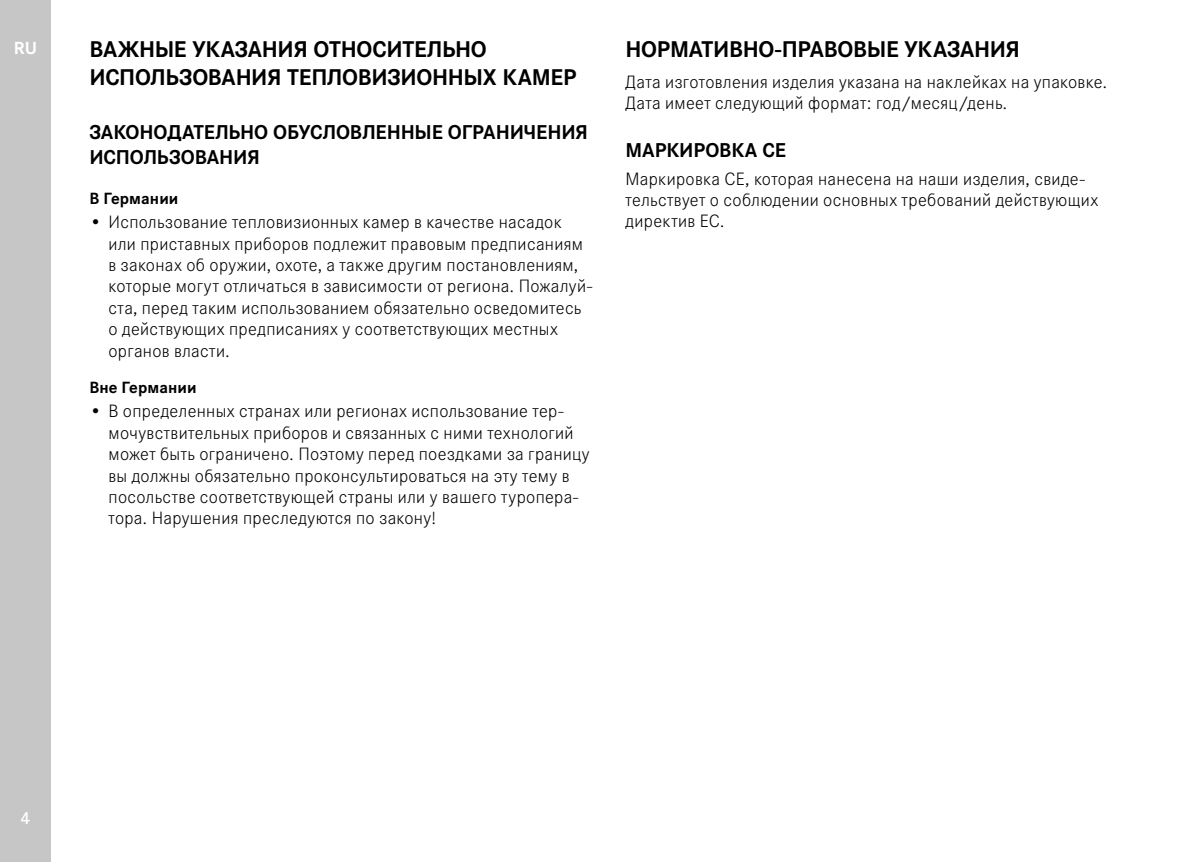
<style>
.page{position:relative;width:1200px;height:862px;background:#fff}
.page>*{position:absolute;margin:0;border:0;box-sizing:border-box;transform-origin:0 0}
.t1{font:700 23.62px/28.3px "Corporate S";letter-spacing:-.01em;color:#000}
.t2{font:700 20.7px/25px "Corporate S";letter-spacing:-.01em;color:#000}
.t3{font:300 18.45px/21.4px "Corporate S";letter-spacing:.015em;color:#000}
.t4{font:700 18.22px "Corporate S";color:#fff}
.t5{font:600 18px "Corporate S";color:#fff}
.t6{font:700 16.88px "Corporate S";letter-spacing:.005em;color:#000}
</style>
<div class="page">
<div style="left:0;top:0;width:51px;height:861px;background:#c6c6c6"></div>
<p class="t4" style="left:14px;top:34px;width:25px">RU</p>
<p class="t1" style="left:89px;top:33px;width:488px">ВАЖНЫЕ УКАЗАНИЯ ОТНОСИТЕЛЬНО<br>ИСПОЛЬЗОВАНИЯ ТЕПЛОВИЗИОННЫХ КАМЕР</p>
<p class="t2" style="left:89px;top:118px;width:500px">ЗАКОНОДАТЕЛЬНО ОБУСЛОВЛЕННЫЕ ОГРАНИЧЕНИЯ<br>ИСПОЛЬЗОВАНИЯ</p>
<p class="t6" style="left:89px;top:184px;width:90px">В Германии</p>
<p class="t3" style="left:108px;top:210px;width:485px;text-indent:-19px">• Использование тепловизионных камер в качестве насадок или приставных приборов подлежит правовым предписаниям в законах об оружии, охоте, а также другим постановлениям, которые могут отличаться в зависимости от региона. Пожалуй&shy;ста, перед таким использованием обязательно осведомитесь о действующих предписаниях у соответствующих местных органов власти.</p>
<p class="t6" style="left:89px;top:373px;width:109px">Вне Германии</p>
<p class="t3" style="left:108px;top:399px;width:482px;text-indent:-19px">• В определенных странах или регионах использование тер&shy;мочувствительных приборов и связанных с ними технологий может быть ограничено. Поэтому перед поездками за границу вы должны обязательно проконсультироваться на эту тему в посольстве соответствующей страны или у вашего туропера&shy;тора. Нарушения преследуются по закону!</p>
<p class="t1" style="left:625px;top:33px;width:396px">НОРМАТИВНО-ПРАВОВЫЕ УКАЗАНИЯ</p>
<p class="t3" style="left:625px;top:70px;width:483px">Дата изготовления изделия указана на наклейках на упаковке.<br>Дата имеет следующий формат: год/месяц/день.</p>
<p class="t2" style="left:625px;top:136px;width:162px">МАРКИРОВКА СЕ</p>
<p class="t3" style="left:625px;top:166px;width:474px">Маркировка CE, которая нанесена на наши изделия, свиде&shy;тельствует о соблюдении основных требований действующих директив ЕС.</p>
<p class="t5" style="left:21px;top:803px;width:11px">4</p>
</div>
